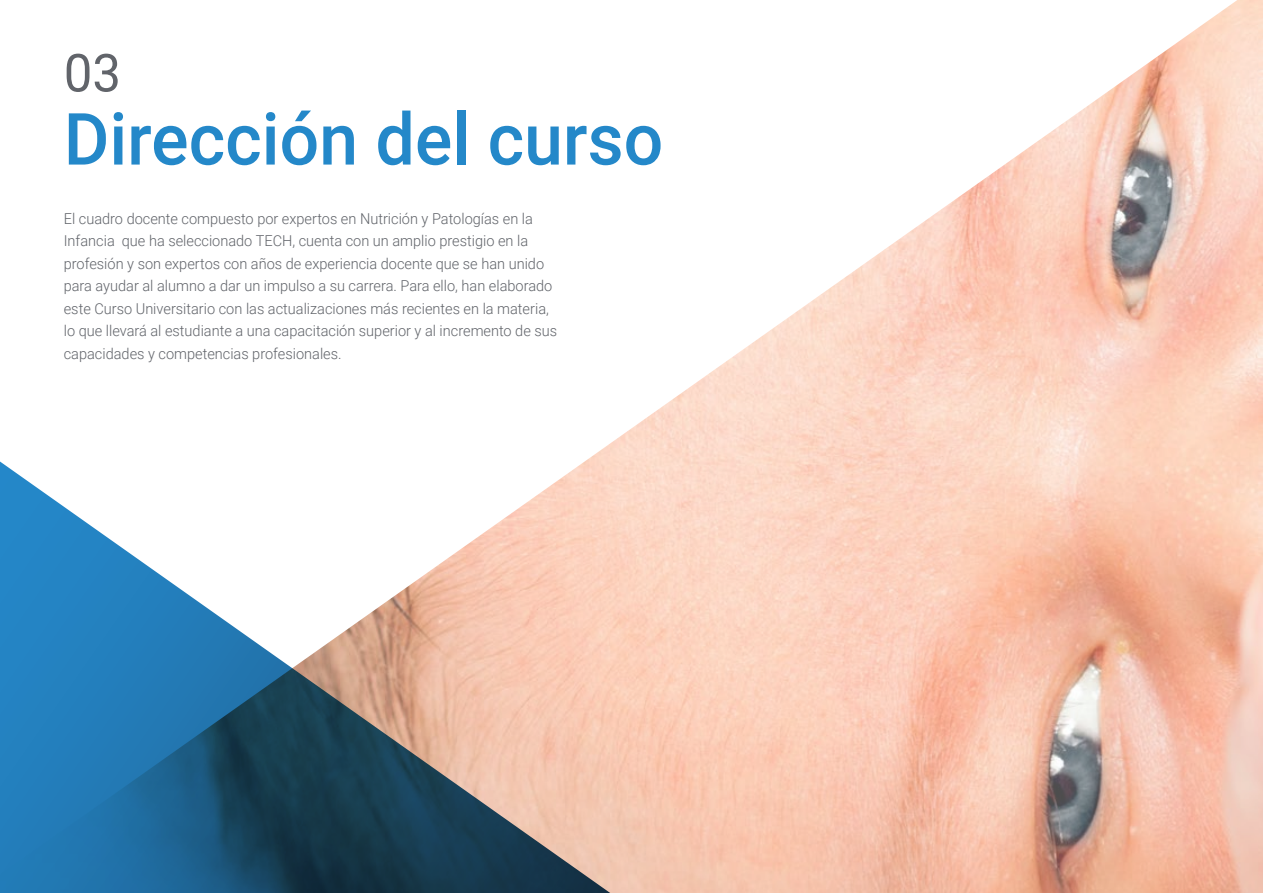
<style>
.page{position:relative;width:1263px;height:893px;background:#fff}
.page>*{position:absolute;margin:0;border:0;box-sizing:border-box;transform-origin:0 0}
.t1{font:500 72px "Roboto";color:#2488c9}
.t2{font:52.5px "Roboto";color:#61646a}
.t3{font:300 15px/22.5px "Roboto";color:#61646a}
</style>
<div class="page">
<img style="left:607px;top:0;width:656px;height:893px">
<svg style="left:0;top:446px;width:640px;height:447px"></svg>
<h2 class="t2" style="left:64px;top:36px;width:59px">03</h2>
<h1 class="t1" style="left:64px;top:89px;width:601px">Dirección del curso</h1>
<p class="t3" style="left:64px;top:207px;width:495px">El cuadro docente compuesto por expertos en Nutrición y Patologías en la Infancia que ha seleccionado TECH, cuenta con un amplio prestigio en la profesión y son expertos con años de experiencia docente que se han unido para ayudar al alumno a dar un impulso a su carrera. Para ello, han elaborado este Curso Universitario con las actualizaciones más recientes en la materia, lo que llevará al estudiante a una capacitación superior y al incremento de sus capacidades y competencias profesionales.</p>
</div>
